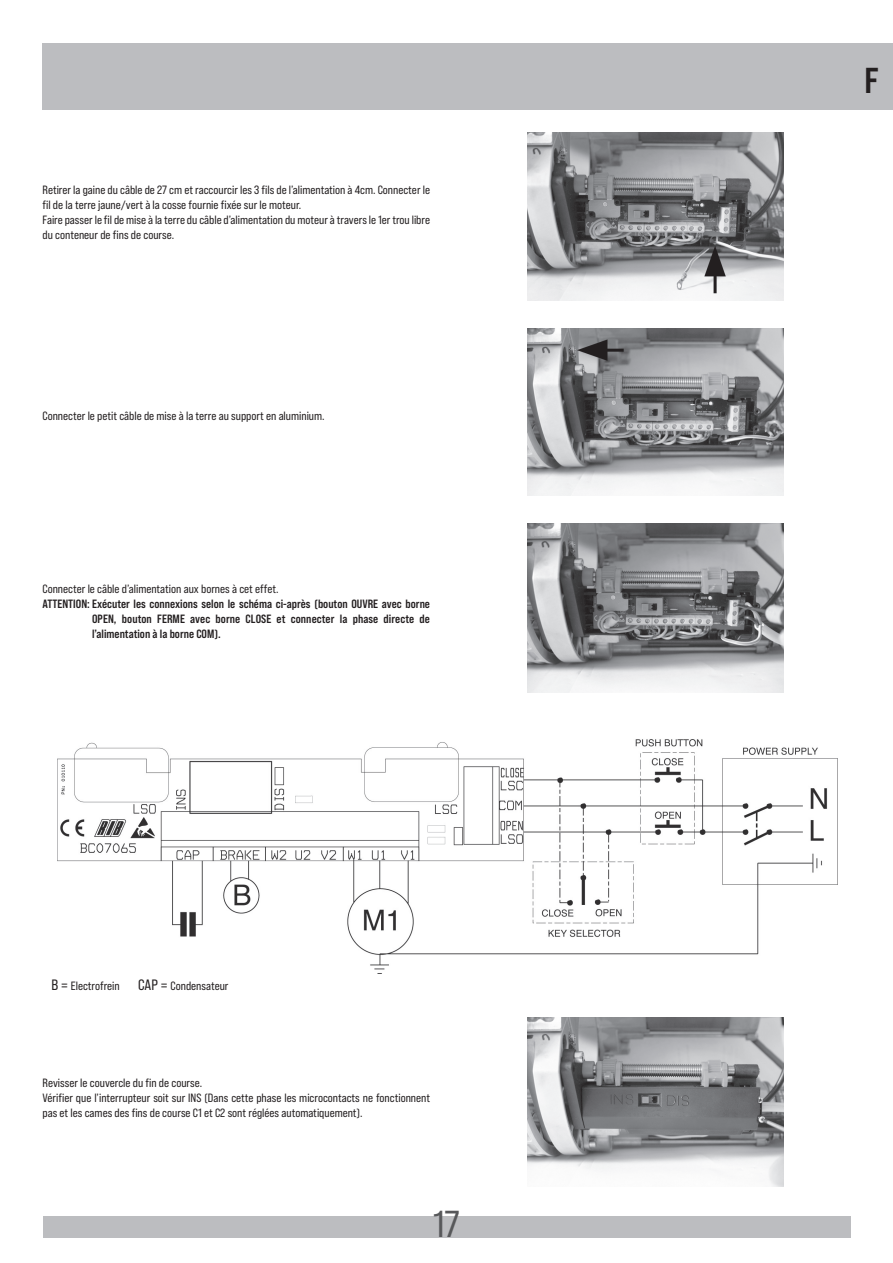
<style>
.page{position:relative;width:893px;height:1263px;background:#fff}
.page>*{position:absolute;margin:0;border:0;box-sizing:border-box;transform-origin:0 0}
.t1{font:37.5px "Bebas Neue Pro Sm E Rg";color:#57585a}
.t2{font:36px "Bebas Neue Pro Sm E Bd";color:#231f20}
.t3{font:12px/15px "Bebas Neue Pro Sm E Rg";color:#231f20}
.t4{font:12px/15px "Bebas Neue Pro Sm E Bd";letter-spacing:.005em;color:#231f20;text-align:justify}
.s1{font-size:15px}
</style>
<div class="page">
<div style="left:43px;top:1216px;width:807px;height:21px;background:#bcbdc0"></div>
<img style="left:58px;top:739px;width:779px;height:231px">
<img style="left:527px;top:132px;width:256px;height:168px">
<img style="left:527px;top:328px;width:256px;height:168px">
<img style="left:527px;top:524px;width:256px;height:168px">
<img style="left:527px;top:1018px;width:256px;height:168px">
<div style="left:43px;top:43px;width:850px;height:67px;background:#bcbdc0"></div>
<p class="t3" style="left:43px;top:182px;width:389px">Retirer la gaine du câble de 27 cm et raccourcir les 3 fils de l’alimentation à 4cm. Connecter le fil de la terre jaune/vert à la cosse fournie fixée sur le moteur.<br>Faire passer le fil de mise à la terre du câble d’alimentation du moteur à travers le 1er trou libre du conteneur de fins de course.</p>
<p class="t3" style="left:43px;top:408px;width:284px">Connecter le petit câble de mise à la terre au support en aluminium.</p>
<p class="t3" style="left:43px;top:581px;width:237px">Connecter le câble d’alimentation aux bornes à cet effet.</p>
<p class="t4" style="left:92px;top:596px;width:339px;text-indent:-50px">ATTENTION: Exécuter les connexions selon le schéma ci-après (bouton OUVRE avec borne OPEN, bouton FERME avec borne CLOSE et connecter la phase directe de l’alimentation à la borne COM).</p>
<p class="t3" style="left:51px;top:978px;width:179px"><span class="s1">B =</span> Electrofrein <span class="s1">CAP =</span> Condensateur</p>
<p class="t3" style="left:43px;top:1075px;width:389px">Revisser le couvercle du fin de course.<br>Vérifier que l’interrupteur soit sur INS (Dans cette phase les microcontacts ne fonctionnent pas et les cames des fins de course C1 et C2 sont réglées automatiquement).</p>
<h1 class="t1" style="left:433px;top:1202px;width:28px">17</h1>
<h2 class="t2" style="left:864px;top:59px;width:16px">F</h2>
</div>
